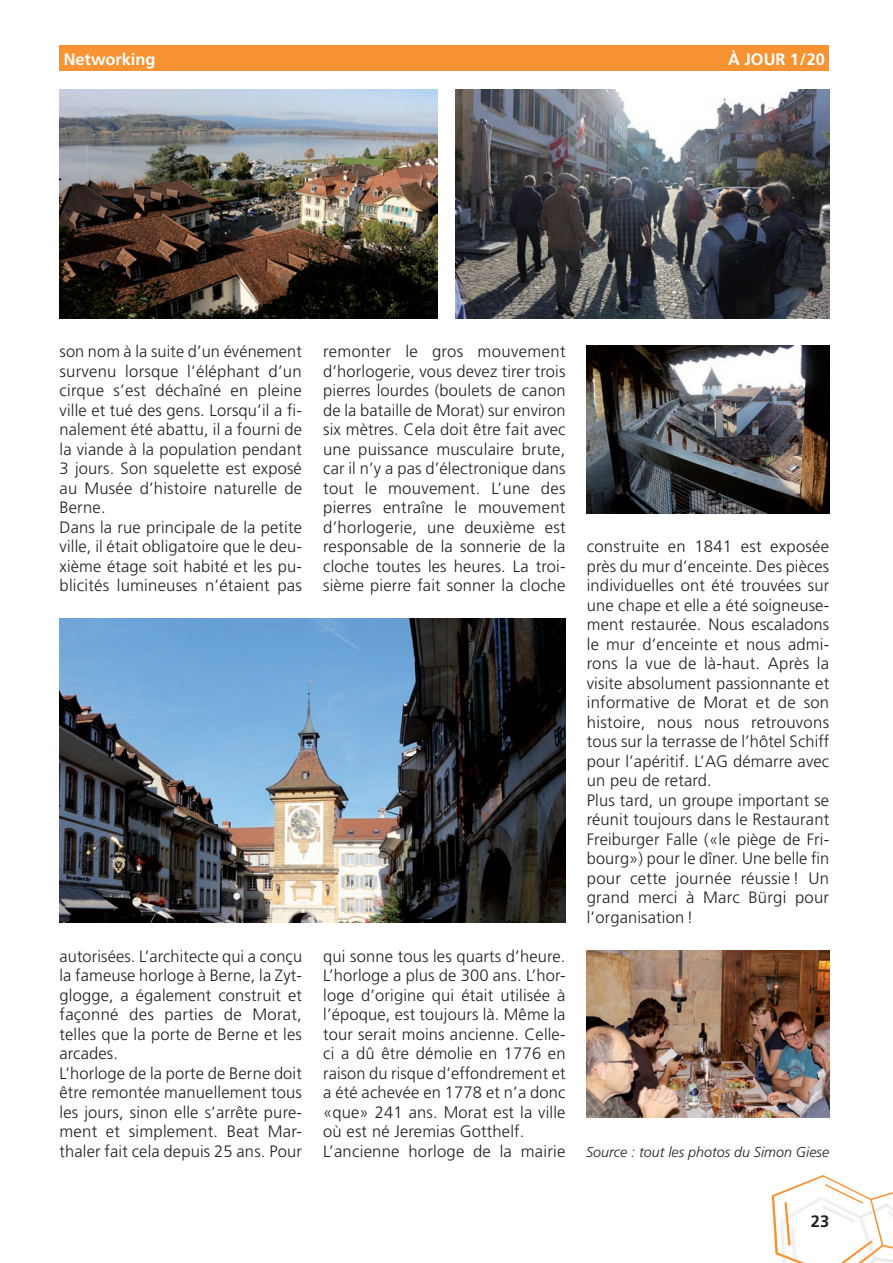
<style>
.page{position:relative;width:893px;height:1263px;background:#fff}
.page>*{position:absolute;margin:0;border:0;box-sizing:border-box;transform-origin:0 0}
.Grundschrift_Normal{font:300 16.5px/19.5px "Frutiger LT Std";letter-spacing:.01em;color:#231f20;text-align:justify}
.t1{font:700 16.5px "Frutiger LT Std";color:#fff}
.t2{font:700 16.5px "Frutiger LT Std";color:#231f20}
.Quellenangabe{font:italic 300 14.25px "Frutiger LT Std";color:#231f20}
</style>
<div class="page">
<svg style="left:772px;top:1175px;width:121px;height:88px"></svg>
<div style="left:60px;top:45px;width:769px;height:26px;background:#f79332"></div>
<img style="left:60px;top:89px;width:378px;height:229px">
<img style="left:455px;top:89px;width:374px;height:229px">
<img style="left:60px;top:618px;width:506px;height:305px">
<img style="left:587px;top:345px;width:242px;height:168px">
<img style="left:587px;top:951px;width:242px;height:167px">
<p class="t1" style="left:64px;top:49px;width:93px">Networking</p>
<p class="t1" style="left:728px;top:49px;width:98px">À JOUR 1/20</p>
<p class="Grundschrift_Normal" style="left:60px;top:342px;width:244px">son nom à la suite d’un événement survenu lorsque l’éléphant d’un cirque s’est déchaîné en pleine ville et tué des gens. Lorsqu’il a fi&shy;nalement été abattu, il a fourni de la viande à la population pendant 3 jours. Son squelette est exposé au Musée d’histoire naturelle de Berne.</p>
<p class="Grundschrift_Normal" style="left:60px;top:517px;width:244px">Dans la rue principale de la petite ville, il était obligatoire que le deu&shy;xième étage soit habité et les pu&shy;blicités lumineuses n’étaient pas</p>
<p class="Grundschrift_Normal" style="left:60px;top:946px;width:244px">autorisées. L’architecte qui a conçu la fameuse horloge à Berne, la Zyt&shy;glogge, a également construit et façonné des parties de Morat, telles que la porte de Berne et les arcades.</p>
<p class="Grundschrift_Normal" style="left:60px;top:1063px;width:244px">L’horloge de la porte de Berne doit être remontée manuellement tous les jours, sinon elle s’arrête pure&shy;ment et simplement. Beat Mar&shy;thaler fait cela depuis 25 ans. Pour</p>
<p class="Grundschrift_Normal" style="left:323px;top:342px;width:244px">remonter le gros mouvement d’horlogerie, vous devez tirer trois pierres lourdes (boulets de canon de la bataille de Morat) sur environ six mètres. Cela doit être fait avec une puissance musculaire brute, car il n’y a pas d’électronique dans tout le mouvement. L’une des pierres entraîne le mouvement d’horlogerie, une deuxième est responsable de la sonnerie de la cloche toutes les heures. La troi&shy;sième pierre fait sonner la cloche</p>
<p class="Grundschrift_Normal" style="left:323px;top:946px;width:244px">qui sonne tous les quarts d’heure.<br>L’horloge a plus de 300 ans. L’hor&shy;loge d’origine qui était utilisée à l’époque, est toujours là. Même la tour serait moins ancienne. Celle&shy;ci a dû être démolie en 1776 en raison du risque d’effondrement et a été achevée en 1778 et n’a donc «que» 241 ans. Morat est la ville où est né Jeremias Gotthelf.</p>
<p class="Grundschrift_Normal" style="left:323px;top:1141px;width:244px">L’ancienne horloge de la mairie</p>
<p class="Grundschrift_Normal" style="left:587px;top:537px;width:244px">construite en 1841 est exposée près du mur d’enceinte. Des pièces individuelles ont été trouvées sur une chape et elle a été soigneuse&shy;ment restaurée. Nous escaladons le mur d’enceinte et nous admi&shy;rons la vue de là-haut. Après la visite absolument passionnante et informative de Morat et de son histoire, nous nous retrouvons tous sur la terrasse de l’hôtel Schiff pour l’apéritif. L’AG démarre avec un peu de retard.</p>
<p class="Grundschrift_Normal" style="left:587px;top:790px;width:244px">Plus tard, un groupe important se réunit toujours dans le Restaurant Freiburger Falle («le piège de Fri&shy;bourg») pour le dîner. Une belle fin pour cette journée réussie ! Un grand merci à Marc Bürgi pour l’organisation !</p>
<p class="Quellenangabe" style="left:586px;top:1144px;width:245px">Source : tout les photos du Simon Giese</p>
<p class="t2" style="left:811px;top:1212px;width:20px">23</p>
</div>
